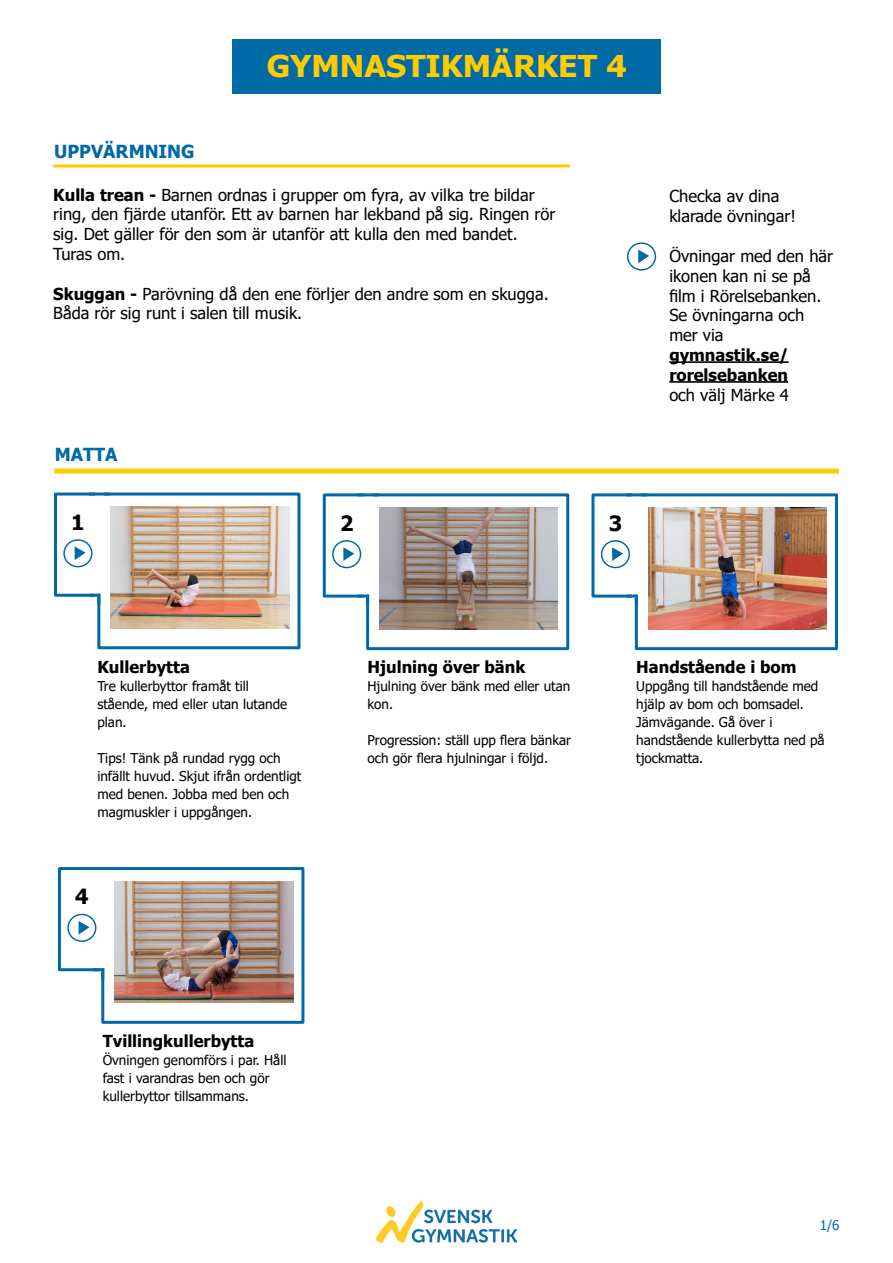
<style>
.page{position:relative;width:893px;height:1263px;background:#fff}
.page>*{position:absolute;margin:0;border:0;box-sizing:border-box;transform-origin:0 0}
.t1{font:700 30px "Tahoma";color:#fecc00;scale:1.06 1}
.t2{font:700 21px "Tahoma";color:#000}
.t3{font:700 18px "Tahoma";color:#006aa7}
.t4{font:16.5px/19.8px "Tahoma";color:#000}
.t5{font:700 16.5px/19.8px "Tahoma";color:#000}
.t6{font:13.5px/18px "Tahoma";color:#000}
.t7{font:13.5px "Tahoma";color:#006aa7}
.s1{font-weight:700}
</style>
<div class="page">
<div style="left:232px;top:39px;width:429px;height:54px;background:#006aa7"></div>
<img style="left:111px;top:507px;width:178px;height:121px">
<img style="left:115px;top:881px;width:178px;height:122px">
<img style="left:380px;top:508px;width:178px;height:121px">
<img style="left:648px;top:508px;width:179px;height:121px">
<hr style="left:53px;top:164px;width:517px;height:3px;background:#fecc00">
<div style="left:54px;top:468px;width:785px;height:5px;background:#fecc00"></div>
<svg style="left:64px;top:540px;width:28px;height:27px"></svg>
<div style="left:63px;top:539px;width:30px;height:28px;border:1px solid #006aa7;border-radius:50%"></div>
<svg style="left:75px;top:546px;width:11px;height:14px"></svg>
<svg style="left:68px;top:914px;width:28px;height:27px"></svg>
<div style="left:67px;top:914px;width:29px;height:28px;border:1px solid #006aa7;border-radius:50%"></div>
<svg style="left:79px;top:921px;width:10px;height:14px"></svg>
<svg style="left:333px;top:541px;width:28px;height:26px"></svg>
<div style="left:332px;top:540px;width:29px;height:28px;border:1px solid #006aa7;border-radius:50%"></div>
<svg style="left:343px;top:547px;width:11px;height:14px"></svg>
<div style="left:601px;top:540px;width:29px;height:28px;border:1px solid #006aa7;border-radius:50%"></div>
<svg style="left:612px;top:547px;width:11px;height:14px"></svg>
<svg style="left:628px;top:243px;width:27px;height:27px"></svg>
<div style="left:627px;top:242px;width:29px;height:29px;border:1px solid #006aa7;border-radius:50%"></div>
<svg style="left:638px;top:250px;width:11px;height:13px"></svg>
<hr style="left:669px;top:361px;width:120px;height:2px;background:#000">
<hr style="left:669px;top:381px;width:119px;height:2px;background:#000">
<img style="left:376px;top:1201px;width:141px;height:41px">
<div style="left:54px;top:492px;width:46px;height:105px;border:3px solid #006aa7"></div>
<div style="left:97px;top:492px;width:203px;height:157px;border:3px solid #006aa7"></div>
<div style="left:95px;top:492px;width:9px;height:105px;background:#fff"></div>
<hr style="left:89px;top:492px;width:20px;height:3px;background:#006aa7">
<svg style="left:89px;top:594px;width:11px;height:11px"></svg>
<div style="left:58px;top:867px;width:46px;height:104px;border:3px solid #006aa7"></div>
<div style="left:101px;top:867px;width:203px;height:157px;border:3px solid #006aa7"></div>
<div style="left:99px;top:867px;width:8px;height:104px;background:#fff"></div>
<hr style="left:93px;top:867px;width:20px;height:3px;background:#006aa7">
<svg style="left:93px;top:968px;width:11px;height:11px"></svg>
<div style="left:323px;top:493px;width:46px;height:105px;border:3px solid #006aa7"></div>
<div style="left:366px;top:493px;width:203px;height:157px;border:3px solid #006aa7"></div>
<div style="left:364px;top:493px;width:8px;height:105px;background:#fff"></div>
<hr style="left:358px;top:493px;width:20px;height:3px;background:#006aa7">
<svg style="left:358px;top:595px;width:11px;height:11px"></svg>
<div style="left:591px;top:493px;width:47px;height:105px;border:3px solid #006aa7"></div>
<div style="left:635px;top:493px;width:203px;height:157px;border:3px solid #006aa7"></div>
<div style="left:632px;top:493px;width:9px;height:105px;background:#fff"></div>
<hr style="left:627px;top:493px;width:20px;height:3px;background:#006aa7">
<svg style="left:627px;top:595px;width:11px;height:11px"></svg>
<h3 class="t3" style="left:54px;top:139px;width:142px">UPPVÄRMNING</h3>
<h1 class="t1" style="left:267px;top:45px;width:341px">GYMNASTIKMÄRKET 4</h1>
<p class="t4" style="left:53px;top:186px;width:504px"><span class="s1">Kulla trean -</span> Barnen ordnas i grupper om fyra, av vilka tre bildar ring, den fjärde utanför. Ett av barnen har lekband på sig. Ringen rör sig. Det gäller för den som är utanför att kulla den med bandet.<br>Turas om.</p>
<p class="t4" style="left:53px;top:285px;width:497px"><span class="s1">Skuggan -</span> Parövning då den ene förljer den andre som en skugga.<br>Båda rör sig runt i salen till musik.</p>
<h3 class="t3" style="left:55px;top:442px;width:64px">MATTA</h3>
<h2 class="t2" style="left:71px;top:507px;width:15px">1</h2>
<h2 class="t2" style="left:340px;top:508px;width:15px">2</h2>
<h2 class="t2" style="left:609px;top:508px;width:15px">3</h2>
<p class="t4" style="left:669px;top:187px;width:128px">Checka av dina klarade övningar!</p>
<p class="t4" style="left:669px;top:247px;width:165px">Övningar med den här ikonen kan ni se på film i Rörelsebanken.<br>Se övningarna och mer via</p>
<p class="t5" style="left:669px;top:346px;width:121px">gymnastik.se/ rorelsebanken</p>
<p class="t4" style="left:669px;top:386px;width:121px">och välj Märke 4</p>
<p class="t5" style="left:97px;top:658px;width:94px">Kullerbytta</p>
<p class="t6" style="left:97px;top:678px;width:191px">Tre kullerbyttor framåt till stående, med eller utan lutande plan.</p>
<p class="t6" style="left:97px;top:750px;width:206px">Tips! Tänk på rundad rygg och infällt huvud. Skjut ifrån ordentligt med benen. Jobba med ben och magmuskler i uppgången.</p>
<h2 class="t2" style="left:75px;top:882px;width:15px">4</h2>
<p class="t5" style="left:367px;top:658px;width:159px">Hjulning över bänk</p>
<p class="t6" style="left:367px;top:678px;width:204px">Hjulning över bänk med eller utan kon.</p>
<p class="t6" style="left:367px;top:732px;width:205px">Progression: ställ upp flera bänkar och gör flera hjulningar i följd.</p>
<p class="t5" style="left:636px;top:658px;width:162px">Handstående i bom</p>
<p class="t6" style="left:636px;top:678px;width:190px">Uppgång till handstående med hjälp av bom och bomsadel.<br>Jämvägande. Gå över i handstående kullerbytta ned på tjockmatta.</p>
<p class="t5" style="left:103px;top:1032px;width:153px">Tvillingkullerbytta</p>
<p class="t6" style="left:103px;top:1052px;width:185px">Övningen genomförs i par. Håll fast i varandras ben och gör kullerbyttor tillsammans.</p>
<p class="t7" style="left:820px;top:1215px;width:21px">1/6</p>
</div>
